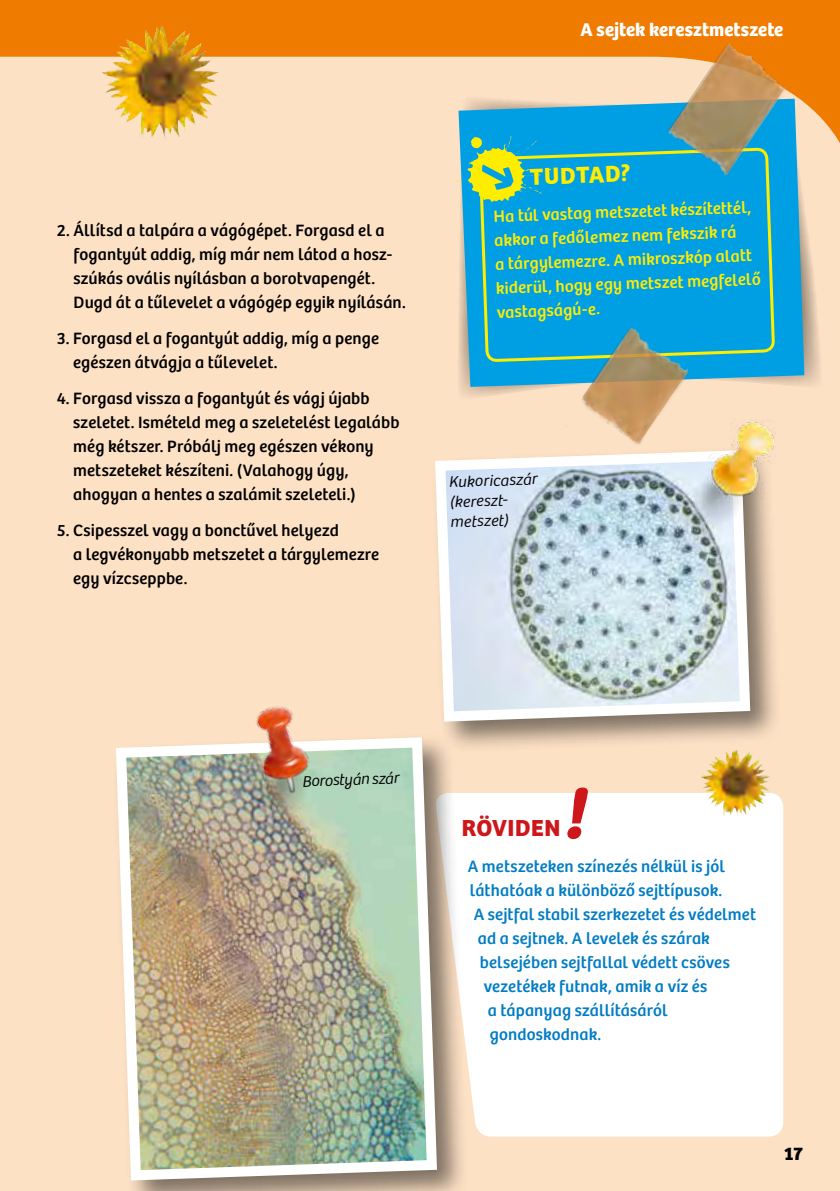
<style>
.page{position:relative;width:840px;height:1191px;background:#fff}
.page>*{position:absolute;margin:0;border:0;box-sizing:border-box;transform-origin:0 0}
.t1{font:700 24px "Kosmos Bree";color:#ffed00}
.t2{font:700 24px "Kosmos Bree";letter-spacing:.015em;color:#cd171a}
.t3{font:700 19px "Kosmos Bree";letter-spacing:.005em;color:#fff}
.t4{font:700 19px "Kosmos Bree";color:#000}
.t5{font:17px/24px "Kosmos Bree";letter-spacing:.01em;color:#000}
.t6{font:17px "Kosmos Bree";letter-spacing:.01em;color:#007cc5}
.t7{font:17px/24px "Kosmos Bree";color:#ffed00}
.t8{font:italic 300 16px/20px "Kosmos Bree";color:#000}
</style>
<div class="page">
<div style="left:0;top:0;width:839px;height:1191px;background:#fde1c5"></div>
<svg style="left:1px;top:0;width:838px;height:142px"></svg>
<svg style="left:0;top:0;width:1px;height:57px"></svg>
<svg style="left:456px;top:93px;width:368px;height:304px"></svg>
<svg style="left:458px;top:99px;width:345px;height:288px;background:#3ba9d5"></svg>
<svg style="left:480px;top:0;width:295px;height:397px;background:#4fa2b2"></svg>
<svg style="left:456px;top:136px;width:95px;height:66px;background:#62bc95"></svg>
<div style="left:469px;top:793px;width:313px;height:343px;background:#fff"></div>
<div style="left:430px;top:446px;width:352px;height:308px;background:#000;opacity:.5"></div>
<svg style="left:430px;top:446px;width:325px;height:281px;background:#c9d4d8"></svg>
<div style="left:111px;top:733px;width:358px;height:458px;background:#000;opacity:.5"></div>
<img style="left:111px;top:732px;width:331px;height:453px">
<img style="left:661px;top:420px;width:121px;height:119px">
<img style="left:188px;top:706px;width:172px;height:141px">
<img style="left:643px;top:31px;width:157px;height:160px">
<img style="left:548px;top:310px;width:156px;height:161px">
<img style="left:101px;top:25px;width:61px;height:117px">
<img style="left:699px;top:748px;width:35px;height:78px">
<svg style="left:567px;top:787px;width:21px;height:52px"></svg>
<p class="t3" style="left:580px;top:18px;width:204px">A sejtek keresztmetszete</p>
<p class="t5" style="left:73px;top:219px;width:333px;text-indent:-17px">2. Állítsd a talpára a vágógépet. Forgasd el a fogantyút addig, míg már nem látod a hos - szúkás ovális nyílásban a borotvapengét.<br>Dugd át a tűlevelet a vágógép egyik nyílásán.</p>
<p class="t5" style="left:73px;top:327px;width:307px;text-indent:-16px">3. Forgasd el a fogantyút addig, míg a penge egészen átvágja a tűlevelet.</p>
<p class="t5" style="left:73px;top:387px;width:327px;text-indent:-16px">4. Forgasd vissza a fogantyút és vágj újabb szeletet. Ismételd meg a szeletelést legalább még kétszer. Próbálj meg egészen vékony metszeteket készíteni. (Valahogy úgy, ahogyan a hentes a szalámit szeleteli.)</p>
<p class="t5" style="left:73px;top:519px;width:307px;text-indent:-16px">5. Csipesszel vagy a bonctűvel helyezd<br>a legvékonyabb metszetet a tárgylemezre egy vízcseppbe.</p>
<h1 class="t1" style="left:529px;top:162px;width:102px;rotate:-2deg">TUDTAD?</h1>
<p class="t7" style="left:493px;top:204px;width:266px;rotate:-2deg">Ha túl vastag metszetet készítettél, akkor a fedőlemez nem fekszik rá<br>a tárgylemezre. A mikroszkóp alatt kiderül, hogy egy metszet megfelelő vastagságú-e.</p>
<p class="t8" style="left:448px;top:472px;width:90px;rotate:-2deg">Kukoricaszár (kereszt&shy;metszet)</p>
<p class="t8" style="left:301px;top:771px;width:98px;rotate:-2deg">Borostyán szár</p>
<h1 class="t2" style="left:461px;top:814px;width:100px">RÖVIDEN</h1>
<p class="t6" style="left:467px;top:856px;width:259px">A metszeteken színezés nélkül is jól</p>
<p class="t6" style="left:469px;top:880px;width:254px">láthatóak a különböző sejttípusok.</p>
<p class="t6" style="left:473px;top:904px;width:283px">A sejtfal stabil szerkezetet és védelmet</p>
<p class="t6" style="left:477px;top:928px;width:233px">ad a sejtnek. A levelek és szárak</p>
<p class="t6" style="left:479px;top:952px;width:251px">belsejében sejtfallal védett csöves</p>
<p class="t6" style="left:483px;top:976px;width:225px">vezetékek futnak, amik a víz és</p>
<p class="t6" style="left:487px;top:1000px;width:181px">a tápanyag szállításáról</p>
<p class="t6" style="left:489px;top:1024px;width:113px">gondoskodnak.</p>
<p class="t4" style="left:783px;top:1142px;width:21px">17</p>
</div>
